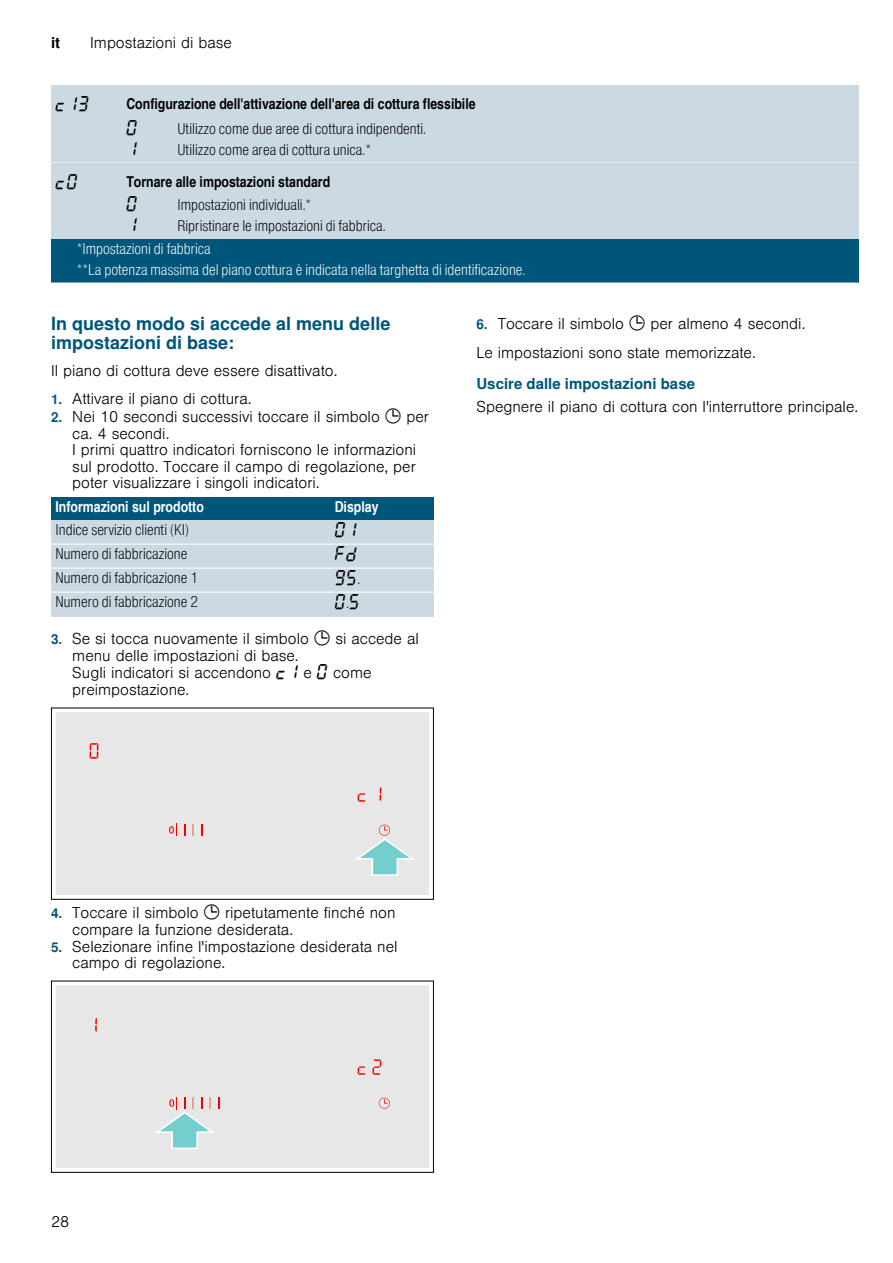
<style>
.page{position:relative;width:893px;height:1263px;background:#fff}
.page>*{position:absolute;margin:0;border:0;box-sizing:border-box;transform-origin:0 0}
.t1{font:700 18px/19.5px "Nimbus San L";color:#00567a}
.t2{font:16.5px "BSH Symb All";color:#000}
.t3{font:300 15px/16.6px "Nimbus San L";color:#000}
.t4{font:15px "Nimbus San L Lig Con";color:#000}
.t5{font:15px/21px "Nimbus San L Lig Con";color:#fff}
.t6{font:15px "Nimbus San L Bol Con";color:#000}
.t7{font:15px "Nimbus San L Bol Con";color:#fff}
.t8{font:700 15px "Nimbus San L";color:#00567a}
.t9{font:700 15px "Nimbus San L";color:#000}
.s1{font-weight:700;font-size:13.5px;color:#00567a}
.s2{font-family:"BSH Symb All";font-weight:400;font-size:16.5px}
.s3{font-family:"Nimbus San L Lig Con";font-size:15px}
</style>
<div class="page">
<div style="left:51px;top:85px;width:71px;height:33px;background:#cbd9e3"></div>
<div style="left:122px;top:85px;width:736px;height:33px;background:#cbd9e3"></div>
<div style="left:51px;top:118px;width:71px;height:45px;background:#cbd9e3"></div>
<div style="left:122px;top:118px;width:736px;height:45px;background:#cbd9e3"></div>
<hr style="left:51px;top:162px;width:807px;height:2px;background:#fff">
<div style="left:51px;top:163px;width:71px;height:77px;background:#cbd9e3"></div>
<div style="left:122px;top:163px;width:736px;height:32px;background:#cbd9e3"></div>
<div style="left:122px;top:195px;width:736px;height:45px;background:#cbd9e3"></div>
<div style="left:51px;top:240px;width:807px;height:43px;background:#00567a"></div>
<hr style="left:51px;top:282px;width:807px;height:2px;background:#fff">
<div style="left:51px;top:498px;width:279px;height:22px;background:#00567a"></div>
<div style="left:330px;top:498px;width:104px;height:22px;background:#00567a"></div>
<div style="left:51px;top:520px;width:279px;height:24px;background:#cbd9e3"></div>
<div style="left:330px;top:520px;width:104px;height:24px;background:#cbd9e3"></div>
<div style="left:51px;top:544px;width:279px;height:24px;background:#cbd9e3"></div>
<div style="left:330px;top:544px;width:104px;height:24px;background:#cbd9e3"></div>
<div style="left:51px;top:568px;width:279px;height:24px;background:#cbd9e3"></div>
<div style="left:330px;top:568px;width:104px;height:24px;background:#cbd9e3"></div>
<div style="left:51px;top:592px;width:279px;height:24px;background:#cbd9e3"></div>
<div style="left:330px;top:592px;width:104px;height:24px;background:#cbd9e3"></div>
<hr style="left:51px;top:543px;width:383px;height:2px;background:#fff">
<hr style="left:51px;top:567px;width:383px;height:2px;background:#fff">
<hr style="left:51px;top:591px;width:383px;height:2px;background:#fff">
<div style="left:55px;top:712px;width:374px;height:183px;background:#e7e7e7"></div>
<div style="left:51px;top:708px;width:383px;height:192px;border:1px solid #000"></div>
<svg style="left:184px;top:824px;width:1px;height:12px"></svg>
<svg style="left:192px;top:824px;width:2px;height:12px"></svg>
<svg style="left:352px;top:825px;width:62px;height:52px;background:#cbe0e0"></svg>
<svg style="left:372px;top:786px;width:9px;height:16px"></svg>
<svg style="left:357px;top:793px;width:8px;height:9px"></svg>
<svg style="left:201px;top:824px;width:1px;height:12px"></svg>
<div style="left:55px;top:985px;width:374px;height:183px;background:#e7e7e7"></div>
<div style="left:51px;top:981px;width:383px;height:192px;border:1px solid #000"></div>
<svg style="left:379px;top:1098px;width:11px;height:11px"></svg>
<svg style="left:357px;top:1066px;width:8px;height:9px"></svg>
<svg style="left:95px;top:1018px;width:2px;height:14px"></svg>
<svg style="left:372px;top:1059px;width:9px;height:16px"></svg>
<svg style="left:152px;top:1097px;width:67px;height:53px;background:#cedcdb"></svg>
<p class="t9" style="left:51px;top:34px;width:11px">it</p>
<p class="t3" style="left:90px;top:33px;width:143px">Impostazioni di base</p>
<p class="t2" style="left:56px;top:95px;width:35px">™‚„</p>
<p class="t6" style="left:126px;top:94px;width:351px">Configurazione dell'attivazione dell'area di cottura flessibile</p>
<p class="t2" style="left:126px;top:119px;width:13px">‹</p>
<p class="t4" style="left:177px;top:119px;width:250px">Utilizzo come due aree di cottura indipendenti.</p>
<p class="t2" style="left:126px;top:140px;width:13px">‚</p>
<p class="t4" style="left:177px;top:140px;width:195px">Utilizzo come area di cottura unica.*</p>
<p class="t2" style="left:56px;top:173px;width:24px">™‹</p>
<p class="t6" style="left:126px;top:172px;width:205px">Tornare alle impostazioni standard</p>
<p class="t2" style="left:126px;top:195px;width:13px">‹</p>
<p class="t4" style="left:177px;top:195px;width:135px">Impostazioni individuali.*</p>
<p class="t2" style="left:126px;top:216px;width:13px">‚</p>
<p class="t4" style="left:177px;top:216px;width:210px">Ripristinare le impostazioni di fabbrica.</p>
<p class="t5" style="left:77px;top:238px;width:450px">*Impostazioni di fabbrica<br>**La potenza massima del piano cottura è indicata nella targhetta di identificazione.</p>
<p class="t1" style="left:51px;top:313px;width:341px">In questo modo si accede al menu delle impostazioni di base:</p>
<p class="t3" style="left:51px;top:361px;width:288px">Il piano di cottura deve essere disattivato.</p>
<p class="t3" style="left:51px;top:389px;width:202px"><span class="s1">1.</span> Attivare il piano di cottura.</p>
<p class="t3" style="left:72px;top:407px;width:358px;text-indent:-21px"><span class="s1">2.</span> Nei 10 secondi successivi toccare il simbolo <span class="s2">0</span> per ca. 4 secondi.<br>I primi quattro indicatori forniscono le informazioni sul prodotto. Toccare il campo di regolazione, per poter visualizzare i singoli indicatori.</p>
<p class="t7" style="left:56px;top:497px;width:150px">Informazioni sul prodotto</p>
<p class="t7" style="left:335px;top:497px;width:45px">Display</p>
<p class="t4" style="left:56px;top:520px;width:135px">Indice servizio clienti (KI)</p>
<p class="t2" style="left:335px;top:521px;width:24px">‹‚</p>
<p class="t4" style="left:56px;top:544px;width:133px">Numero di fabbricazione</p>
<p class="t2" style="left:335px;top:545px;width:24px">”š</p>
<p class="t4" style="left:56px;top:568px;width:144px">Numero di fabbricazione 1</p>
<p class="t2" style="left:335px;top:569px;width:27px">Š†<span class="s3">.</span></p>
<p class="t4" style="left:56px;top:592px;width:144px">Numero di fabbricazione 2</p>
<p class="t2" style="left:335px;top:593px;width:27px">‹<span class="s3">.</span>†</p>
<p class="t3" style="left:72px;top:628px;width:348px;line-height:17.1px;text-indent:-21px"><span class="s1">3.</span> Se si tocca nuovamente il simbolo <span class="s2">0</span> si accede al menu delle impostazioni di base.<br>Sugli indicatori si accendono <span class="s2">™‚</span> e <span class="s2">‹</span> come preimpostazione.</p>
<p class="t3" style="left:476px;top:307px;width:330px;line-height:29px"><span class="s1">6.</span> Toccare il simbolo <span class="s2">0</span> per almeno 4 secondi.<br>Le impostazioni sono state memorizzate.</p>
<p class="t8" style="left:476px;top:374px;width:220px">Uscire dalle impostazioni base</p>
<p class="t3" style="left:476px;top:397px;width:383px">Spegnere il piano di cottura con l'interruttore principale.</p>
<p class="t3" style="left:72px;top:903px;width:325px;text-indent:-21px"><span class="s1">4.</span> Toccare il simbolo <span class="s2">0</span> ripetutamente finché non compare la funzione desiderata.</p>
<p class="t3" style="left:72px;top:937px;width:327px;text-indent:-21px"><span class="s1">5.</span> Selezionare infine l'impostazione desiderata nel campo di regolazione.</p>
<p class="t3" style="left:51px;top:1212px;width:20px">28</p>
</div>
